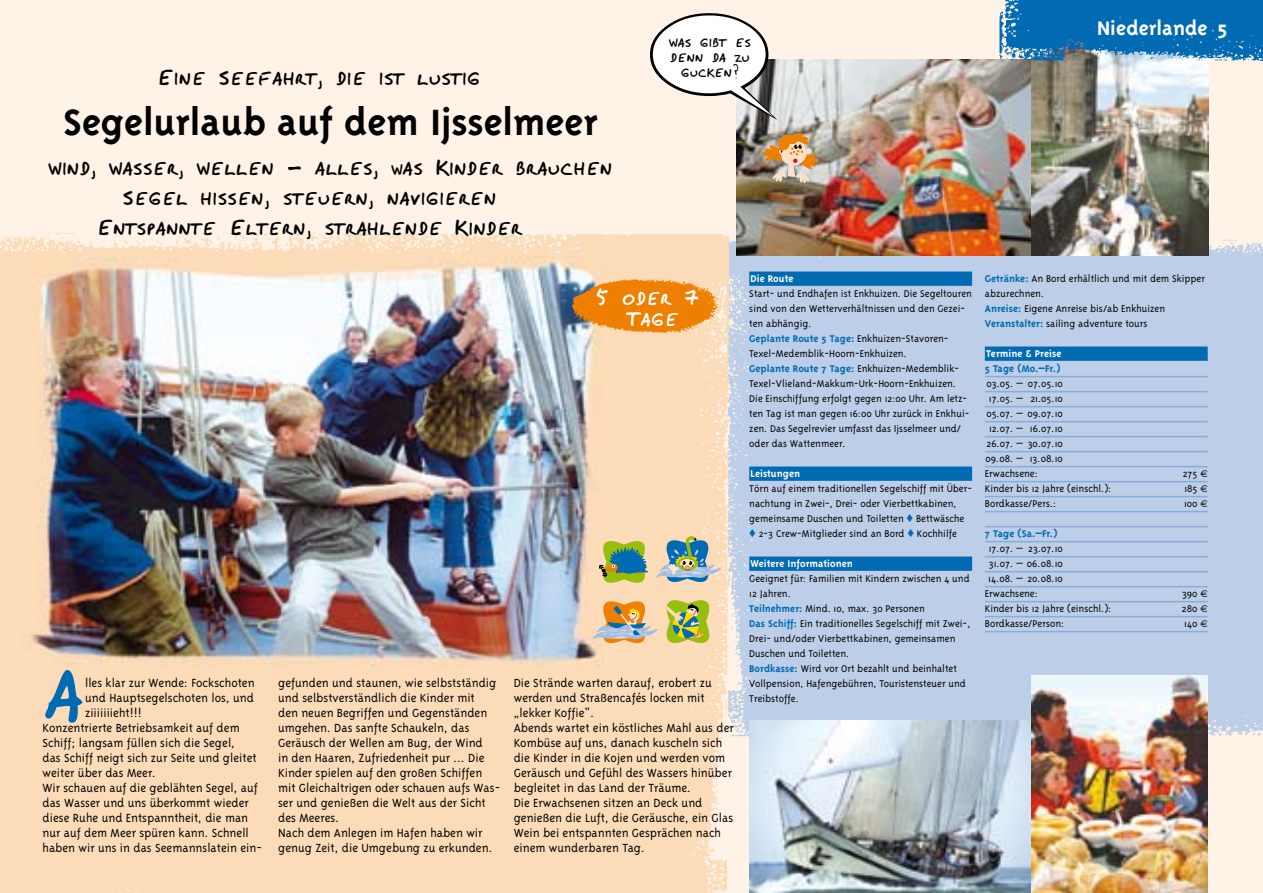
<style>
.page{position:relative;width:1263px;height:893px;background:#fff3e7}
.page>*{position:absolute;margin:0;border:0;box-sizing:border-box;transform-origin:0 0}
.t1{font:86.4px "Krahling";color:#006ab2}
.t2{font:700 42px "Triplex";color:#000}
.t3{font:27px "Krahling";letter-spacing:-.03em;color:#000}
.t4{font:27px/21px "Krahling";letter-spacing:-.03em;color:#fff;text-align:center}
.t5{font:700 22.5px "Triplex";color:#fff}
.t6{font:18px/15px "Krahling";letter-spacing:-.03em;color:#000}
.t7{font:300 13.5px/15px "Triplex";color:#000}
.t8{font:300 11.25px/15px "Triplex";color:#000}
.t9{font:700 11.25px "Triplex";color:#fff}
.t10{font:700 11.25px "Triplex";color:#006ab2}
.s1{font-weight:700;color:#006ab2}
.s2{color:#006ab2}
.s3{font-family:"Euro Sans";font-weight:400;font-size:9.75px}
</style>
<div class="page">
<div style="left:749px;top:239px;width:514px;height:497px;background:#bccee8"></div>
<img style="left:736px;top:59px;width:295px;height:196px">
<svg style="left:650px;top:13px;width:127px;height:107px"></svg>
<img style="left:0;top:225px;width:749px;height:668px">
<img style="left:1031px;top:74px;width:178px;height:181px">
<img style="left:749px;top:720px;width:282px;height:173px">
<img style="left:6px;top:257px;width:617px;height:408px">
<svg style="left:593px;top:598px;width:65px;height:48px;background:#dbb88e"></svg>
<svg style="left:666px;top:597px;width:47px;height:49px;background:#b2bd5d"></svg>
<img style="left:567px;top:276px;width:163px;height:62px">
<img style="left:1031px;top:675px;width:177px;height:218px">
<img style="left:760px;top:131px;width:60px;height:53px">
<svg style="left:656px;top:535px;width:66px;height:50px;background:#a9b7b0"></svg>
<svg style="left:599px;top:538px;width:51px;height:48px;background:#90ab73"></svg>
<div style="left:749px;top:272px;width:223px;height:13px;background:#006ab2"></div>
<hr style="left:749px;top:284px;width:223px;height:2px;background:#006ab2">
<div style="left:749px;top:467px;width:223px;height:13px;background:#006ab2"></div>
<hr style="left:749px;top:479px;width:223px;height:2px;background:#006ab2">
<div style="left:749px;top:557px;width:223px;height:13px;background:#006ab2"></div>
<hr style="left:749px;top:569px;width:223px;height:2px;background:#006ab2">
<div style="left:985px;top:347px;width:223px;height:13px;background:#006ab2"></div>
<hr style="left:985px;top:359px;width:223px;height:2px;background:#006ab2">
<hr style="left:985px;top:376px;width:223px;height:1px;background:#8aadd7">
<hr style="left:985px;top:391px;width:223px;height:1px;background:#8aadd7">
<hr style="left:985px;top:406px;width:223px;height:1px;background:#8aadd7">
<hr style="left:985px;top:421px;width:223px;height:1px;background:#8aadd7">
<hr style="left:985px;top:436px;width:223px;height:1px;background:#8aadd7">
<hr style="left:985px;top:451px;width:223px;height:1px;background:#8aadd7">
<hr style="left:985px;top:466px;width:223px;height:1px;background:#8aadd7">
<hr style="left:985px;top:481px;width:223px;height:1px;background:#8aadd7">
<hr style="left:985px;top:496px;width:223px;height:1px;background:#8aadd7">
<hr style="left:985px;top:511px;width:223px;height:1px;background:#8aadd7">
<hr style="left:985px;top:526px;width:223px;height:1px;background:#8aadd7">
<hr style="left:985px;top:541px;width:223px;height:1px;background:#8aadd7">
<hr style="left:985px;top:556px;width:223px;height:1px;background:#8aadd7">
<hr style="left:985px;top:571px;width:223px;height:1px;background:#8aadd7">
<hr style="left:985px;top:586px;width:223px;height:1px;background:#8aadd7">
<hr style="left:985px;top:601px;width:223px;height:1px;background:#8aadd7">
<hr style="left:985px;top:616px;width:223px;height:1px;background:#8aadd7">
<hr style="left:985px;top:631px;width:223px;height:1px;background:#8aadd7">
<img style="left:995px;top:0;width:268px;height:74px">
<h3 class="t6" style="left:669px;top:34px;width:84px">Was gibt es denn da zu</h3>
<h3 class="t3" style="left:157px;top:64px;width:350px">Eine Seefahrt, die ist lustig…</h3>
<h3 class="t6" style="left:680px;top:64px;width:60px">gucken?</h3>
<h2 class="t2" style="left:64px;top:98px;width:536px">Segelurlaub auf dem Ijsselmeer</h2>
<h3 class="t3" style="left:48px;top:154px;width:566px">Wind, Wasser, Wellen - alles, was Kinder brauchen</h3>
<h3 class="t3" style="left:122px;top:184px;width:376px">Segel hissen, steuern, navigieren</h3>
<h3 class="t3" style="left:96px;top:214px;width:428px">Entspannte Eltern, strahlende Kinder</h3>
<h3 class="t5" style="left:1097px;top:15px;width:132px">Niederlande 5</h3>
<h1 class="t1" style="left:43px;top:652px;width:44px">A</h1>
<p class="t7" style="left:85px;top:675px;width:171px">lles klar zur Wende: Fockschoten</p>
<p class="t7" style="left:85px;top:690px;width:170px">und Hauptsegelschoten los, und</p>
<p class="t7" style="left:85px;top:705px;width:58px">ziiiiiiieht!!!</p>
<p class="t7" style="left:43px;top:720px;width:199px">Konzentrierte Betriebsamkeit auf dem</p>
<p class="t7" style="left:43px;top:735px;width:194px">Schiff; langsam füllen sich die Segel,</p>
<p class="t7" style="left:43px;top:750px;width:216px">das Schiff neigt sich zur Seite und gleitet</p>
<p class="t7" style="left:43px;top:765px;width:115px">weiter über das Meer.</p>
<p class="t7" style="left:43px;top:780px;width:217px">Wir schauen auf die geblähten Segel, auf</p>
<p class="t7" style="left:43px;top:795px;width:208px">das Wasser und uns überkommt wieder</p>
<p class="t7" style="left:43px;top:810px;width:207px">diese Ruhe und Entspanntheit, die man</p>
<p class="t7" style="left:43px;top:825px;width:208px">nur auf dem Meer spüren kann. Schnell</p>
<p class="t7" style="left:43px;top:840px;width:221px">haben wir uns in das Seemannslatein ein-</p>
<h3 class="t4" style="left:595px;top:286px;width:107px">5 oder -7<br>Tage</h3>
<p class="t7" style="left:278px;top:675px;width:224px">gefunden und staunen, wie selbstständig und selbstverständlich die Kinder mit<br>den neuen Begriffen und Gegenständen umgehen. Das sanfte Schaukeln, das Geräusch der Wellen am Bug, der Wind<br>in den Haaren, Zufriedenheit pur … Die Kinder spielen auf den großen Schiffen mit Gleichaltrigen oder schauen aufs Was&shy;ser und genießen die Welt aus der Sicht des Meeres.<br>Nach dem Anlegen im Hafen haben wir genug Zeit, die Umgebung zu erkunden.</p>
<p class="t7" style="left:514px;top:675px;width:222px">Die Strände warten darauf, erobert zu werden und Straßencafés locken mit „lekker Koffie“.<br>Abends wartet ein köstliches Mahl aus der Kombüse auf uns, danach kuscheln sich die Kinder in die Kojen und werden vom Geräusch und Gefühl des Wassers hinüber begleitet in das Land der Träume.<br>Die Erwachsenen sitzen an Deck und genießen die Luft, die Geräusche, ein Glas Wein bei entspannten Gesprächen nach einem wunderbaren Tag.</p>
<p class="t9" style="left:750px;top:272px;width:44px">Die Route</p>
<p class="t8" style="left:749px;top:286px;width:224px">Start- und Endhafen ist Enkhuizen. Die Segeltouren sind von den Wetterverhältnissen und den Gezei&shy;ten abhängig.<br><span class="s1">Geplante Route 5 Tage:</span> Enkhuizen-Stavoren-Texel-Medemblik-Hoorn-Enkhuizen.<br><span class="s1">Geplante Route 7 Tage:</span> Enkhuizen-Medemblik-Texel-Vlieland-Makkum-Urk-Hoorn-Enkhuizen.<br>Die Einschiffung erfolgt gegen 12:00 Uhr. Am letz&shy;ten Tag ist man gegen 16:00 Uhr zurück in Enkhui&shy;zen. Das Segelrevier umfasst das Ijsselmeer und/ oder das Wattenmeer.</p>
<p class="t9" style="left:750px;top:467px;width:51px">Leistungen</p>
<p class="t8" style="left:749px;top:481px;width:224px">Törn auf einem traditionellen Segelschiff mit Über&shy;nachtung in Zwei-, Drei- oder Vierbettkabinen, gemeinsame Duschen und Toiletten <span class="s2">♦</span> Bettwäsche <span class="s2">♦</span> 2-3 Crew-Mitglieder sind an Bord <span class="s2">♦</span> Kochhilfe</p>
<p class="t9" style="left:750px;top:557px;width:104px">Weitere Informationen</p>
<p class="t8" style="left:749px;top:571px;width:223px">Geeignet für: Familien mit Kindern zwischen 4 und 12 Jahren.<br><span class="s1">Teilnehmer:</span> Mind. 10, max. 30 Personen<br><span class="s1">Das Schiff:</span> Ein traditionelles Segelschiff mit Zwei-, Drei- und/oder Vierbettkabinen, gemeinsamen Duschen und Toiletten.<br><span class="s1">Bordkasse:</span> Wird vor Ort bezahlt und beinhaltet Vollpension, Hafengebühren, Touristensteuer und Treibstoffe.</p>
<p class="t8" style="left:985px;top:271px;width:222px"><span class="s1">Getränke:</span> An Bord erhältlich und mit dem Skipper abzurechnen.<br><span class="s1">Anreise:</span> Eigene Anreise bis/ab Enkhuizen <span class="s1">Veranstalter:</span> sailing adventure tours</p>
<p class="t9" style="left:986px;top:347px;width:77px">Termine &amp; Preise</p>
<p class="t10" style="left:985px;top:362px;width:77px">5 Tage (Mo.–Fr.)</p>
<p class="t8" style="left:986px;top:376px;width:78px">03.05. – 07.05.10</p>
<p class="t8" style="left:989px;top:391px;width:75px">17.05. – 21.05.10</p>
<p class="t8" style="left:986px;top:406px;width:78px">05.07. – 09.07.10</p>
<p class="t8" style="left:989px;top:421px;width:75px">12.07. – 16.07.10</p>
<p class="t8" style="left:986px;top:436px;width:78px">26.07. – 30.07.10</p>
<p class="t8" style="left:985px;top:451px;width:79px">09.08. – 13.08.10</p>
<p class="t8" style="left:985px;top:466px;width:55px">Erwachsene:</p>
<p class="t8" style="left:1183px;top:466px;width:26px">275 <span class="s3">E</span></p>
<p class="t8" style="left:985px;top:481px;width:128px">Kinder bis 12 Jahre (einschl.):</p>
<p class="t8" style="left:1184px;top:481px;width:25px">185 <span class="s3">E</span></p>
<p class="t8" style="left:985px;top:496px;width:73px">Bordkasse/Pers.:</p>
<p class="t8" style="left:1184px;top:496px;width:25px">100 <span class="s3">E</span></p>
<p class="t10" style="left:985px;top:527px;width:74px">7 Tage (Sa.–Fr.)</p>
<p class="t8" style="left:989px;top:541px;width:76px">17.07. – 23.07.10</p>
<p class="t8" style="left:989px;top:556px;width:75px">31.07. – 06.08.10</p>
<p class="t8" style="left:988px;top:571px;width:76px">14.08. – 20.08.10</p>
<p class="t8" style="left:985px;top:586px;width:55px">Erwachsene:</p>
<p class="t8" style="left:1182px;top:586px;width:27px">390 <span class="s3">E</span></p>
<p class="t8" style="left:985px;top:601px;width:128px">Kinder bis 12 Jahre (einschl.):</p>
<p class="t8" style="left:1182px;top:601px;width:27px">280 <span class="s3">E</span></p>
<p class="t8" style="left:985px;top:616px;width:81px">Bordkasse/Person:</p>
<p class="t8" style="left:1184px;top:616px;width:25px">140 <span class="s3">E</span></p>
</div>
